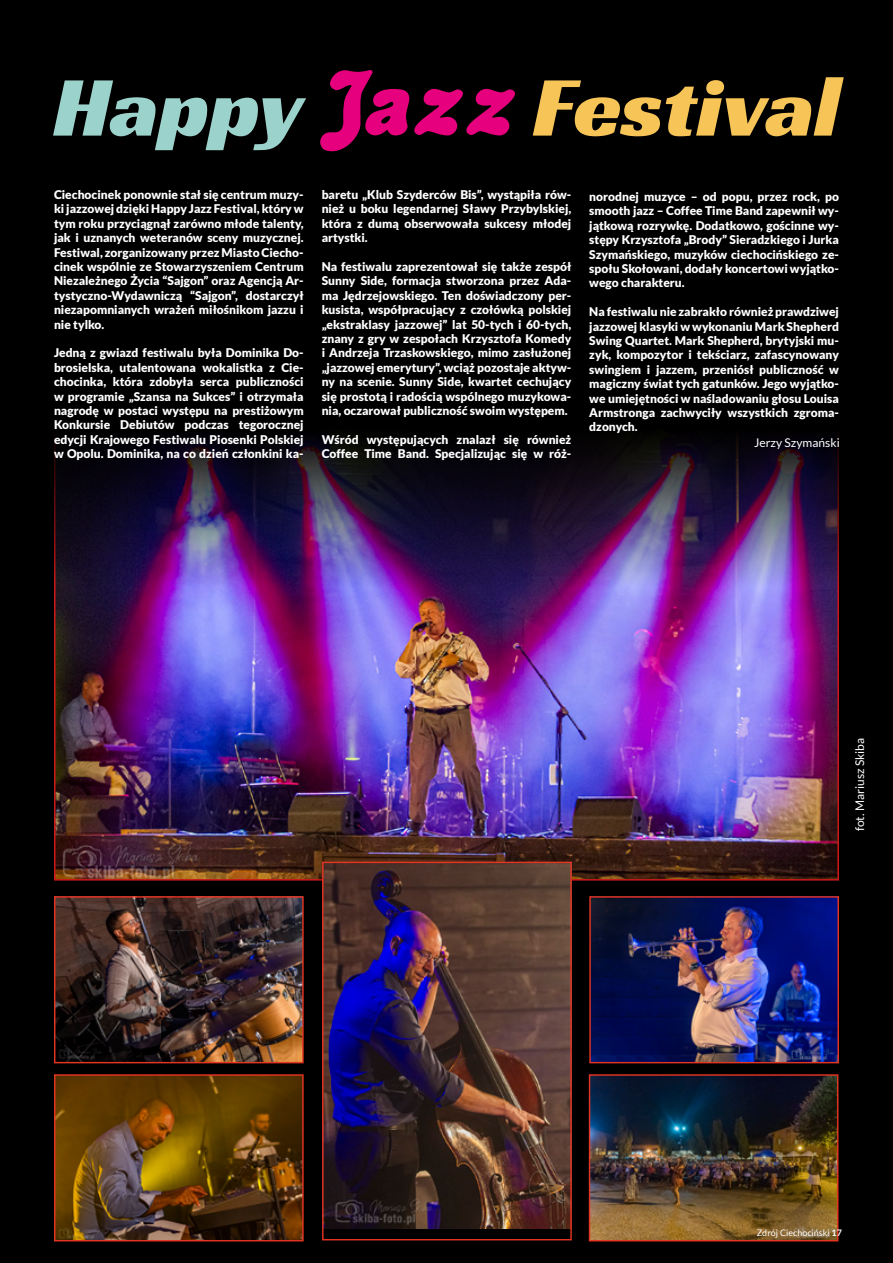
<style>
.page{position:relative;width:893px;height:1263px;background:#000}
.page>*{position:absolute;margin:0;border:0;box-sizing:border-box;transform-origin:0 0}
.t1{font:86.85px "Racing Sans One";color:#f7c457}
.t2{font:900 12px/14.4px "Lato";color:#fff;text-align:justify}
.t3{font:12px "Lato";color:#fff}
.t4{font:9px "Lato";color:#fff}
.s1{color:#9bd2cb}
.s2{font-family:"Advert MF Italic";color:#e6007d}
.s3{font-weight:700}
</style>
<div class="page">
<img style="left:56px;top:898px;width:246px;height:163px">
<div style="left:54px;top:896px;width:250px;height:167px;border:1px solid #e53422"></div>
<img style="left:591px;top:898px;width:246px;height:163px">
<div style="left:589px;top:896px;width:250px;height:167px;border:1px solid #e53422"></div>
<img style="left:56px;top:1076px;width:246px;height:163px">
<div style="left:54px;top:1074px;width:250px;height:167px;border:1px solid #e53422"></div>
<img style="left:591px;top:1076px;width:245px;height:163px">
<div style="left:589px;top:1074px;width:249px;height:167px;border:1px solid #e53422"></div>
<img style="left:57px;top:436px;width:779px;height:441px">
<img style="left:324px;top:864px;width:246px;height:365px">
<div style="left:322px;top:862px;width:250px;height:378px;border:1px solid #e53422"></div>
<h1 class="t1" style="left:53px;top:51px;width:788px"><span class="s1">Happy</span> <span class="s2">Jazz</span> Festival</h1>
<p class="t2" style="left:54px;top:187px;width:251px">Ciechocinek ponownie stał się centrum muzy&shy;ki jazzowej dzięki Happy Jazz Festival, który w tym roku przyciągnął zarówno młode talenty, jak i uznanych weteranów sceny muzycznej.<br>Festiwal, zorganizowany przez Miasto Ciecho&shy;cinek wspólnie ze Stowarzyszeniem Centrum Niezależnego Życia “Sajgon” oraz Agencją Ar&shy;tystyczno-Wydawniczą “Sajgon”, dostarczył niezapomnianych wrażeń miłośnikom jazzu i nie tylko.</p>
<p class="t2" style="left:54px;top:346px;width:251px">Jedną z gwiazd festiwalu była Dominika Do&shy;brosielska, utalentowana wokalistka z Cie&shy;chocinka, która zdobyła serca publiczności w programie „Szansa na Sukces” i otrzymała nagrodę w postaci występu na prestiżowym Konkursie Debiutów podczas tegorocznej edycji Krajowego Festiwalu Piosenki Polskiej w Opolu. Dominika, na co dzień członkini ka-</p>
<p class="t2" style="left:322px;top:187px;width:251px">baretu „Klub Szyderców Bis”, wystąpiła rów&shy;nież u boku legendarnej Sławy Przybylskiej, która z dumą obserwowała sukcesy młodej artystki.</p>
<p class="t2" style="left:322px;top:259px;width:251px">Na festiwalu zaprezentował się także zespół Sunny Side, formacja stworzona przez Ada&shy;ma Jędrzejowskiego. Ten doświadczony per&shy;kusista, współpracujący z czołówką polskiej „ekstraklasy jazzowej” lat 50-tych i 60-tych, znany z gry w zespołach Krzysztofa Komedy i Andrzeja Trzaskowskiego, mimo zasłużonej „jazzowej emerytury”, wciąż pozostaje aktyw&shy;ny na scenie. Sunny Side, kwartet cechujący się prostotą i radością wspólnego muzykowa&shy;nia, oczarował publiczność swoim występem.</p>
<p class="t2" style="left:322px;top:432px;width:251px">Wśród występujących znalazł się również<br>Coffee Time Band. Specjalizując się w róż-</p>
<p class="t2" style="left:589px;top:189px;width:251px">norodnej muzyce – od popu, przez rock, po smooth jazz – Coffee Time Band zapewnił wy&shy;jątkową rozrywkę. Dodatkowo, gościnne wy&shy;stępy Krzysztofa „Brody” Sieradzkiego i Jurka Szymańskiego, muzyków ciechocińskiego ze&shy;społu Skołowani, dodały koncertowi wyjątko&shy;wego charakteru.</p>
<p class="t2" style="left:589px;top:304px;width:251px">Na festiwalu nie zabrakło również prawdziwej jazzowej klasyki w wykonaniu Mark Shepherd Swing Quartet. Mark Shepherd, brytyjski mu&shy;zyk, kompozytor i tekściarz, zafascynowany swingiem i jazzem, przeniósł publiczność w magiczny świat tych gatunków. Jego wyjątko&shy;we umiejętności w naśladowaniu głosu Louisa Armstronga zachwyciły wszystkich zgroma&shy;dzonych.</p>
<p class="t3" style="left:754px;top:436px;width:87px">Jerzy Szymański</p>
<p class="t3" style="left:853px;top:831px;width:95px;rotate:-90deg">fot. Mariusz Skiba</p>
<p class="t4" style="left:757px;top:1228px;width:87px">Zdrój Ciechociński <span class="s3">17</span></p>
</div>
